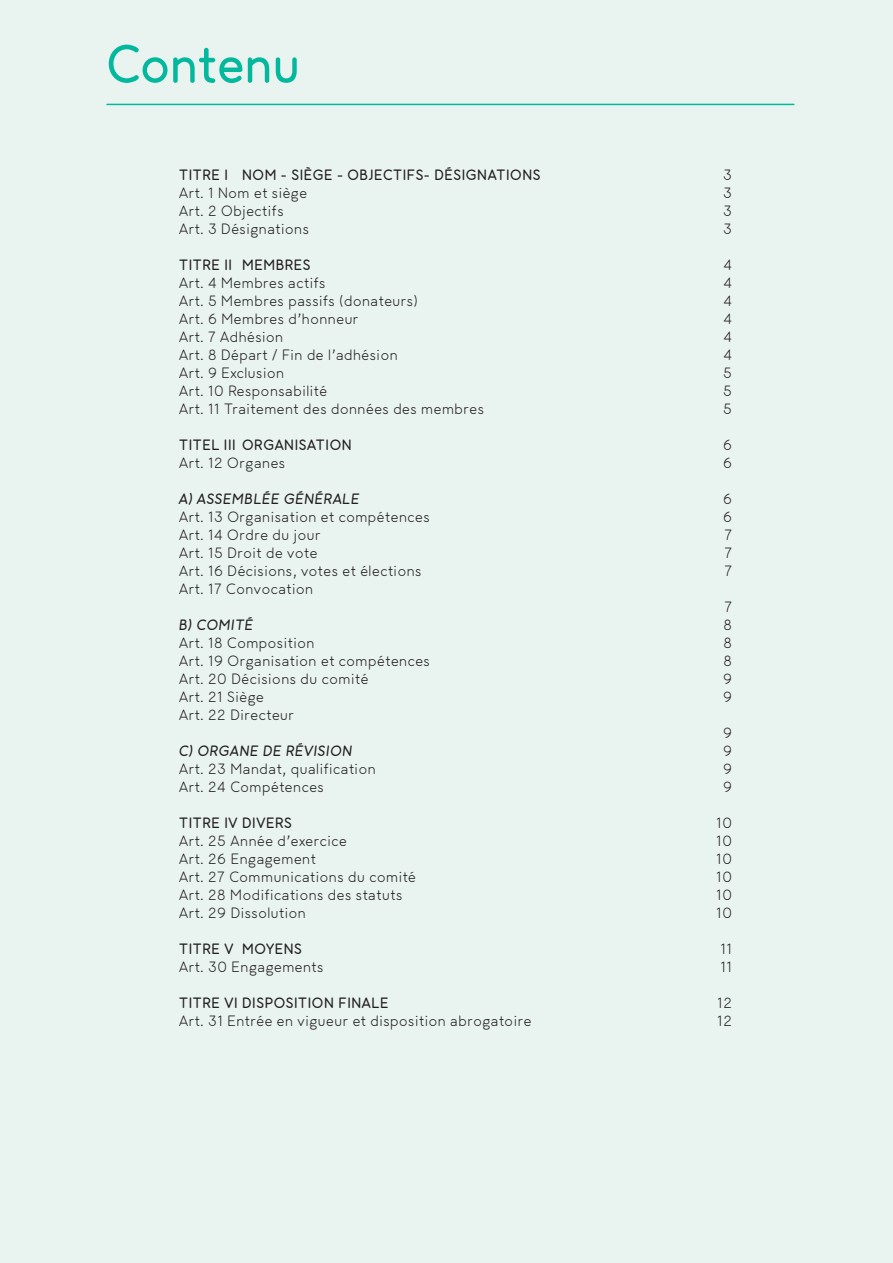
<style>
.page{position:relative;width:893px;height:1263px;background:#e9f4f0}
.page>*{position:absolute;margin:0;border:0;box-sizing:border-box;transform-origin:0 0}
.t1{font:500 54px "G Gthermo";color:#03b89d}
.t2{font:15px "G Gthermo";letter-spacing:.04em;color:#231f20}
.t3{font:500 15px "G Gthermo";letter-spacing:.04em;color:#231f20}
.t4{font:italic 500 15px "G Gthermo";letter-spacing:.04em;color:#231f20}
</style>
<div class="page">
<hr style="left:107px;top:104px;width:687px;height:1px;background:#03b89d">
<h1 class="t1" style="left:106px;top:32px;width:195px">Contenu</h1>
<p class="t3" style="left:179px;top:166px;width:363px">TITRE I NOM - SIÈGE - OBJECTIFS- DÉSIGNATIONS</p>
<p class="t2" style="left:723px;top:166px;width:10px">3</p>
<p class="t2" style="left:179px;top:184px;width:129px">Art. 1 Nom et siège</p>
<p class="t2" style="left:723px;top:184px;width:10px">3</p>
<p class="t2" style="left:179px;top:202px;width:106px">Art. 2 Objectifs</p>
<p class="t2" style="left:723px;top:202px;width:10px">3</p>
<p class="t2" style="left:179px;top:220px;width:131px">Art. 3 Désignations</p>
<p class="t2" style="left:723px;top:220px;width:10px">3</p>
<p class="t3" style="left:179px;top:256px;width:133px">TITRE II MEMBRES</p>
<p class="t2" style="left:723px;top:256px;width:10px">4</p>
<p class="t2" style="left:179px;top:274px;width:148px">Art. 4 Membres actifs</p>
<p class="t2" style="left:723px;top:274px;width:10px">4</p>
<p class="t2" style="left:179px;top:292px;width:240px">Art. 5 Membres passifs (donateurs)</p>
<p class="t2" style="left:723px;top:292px;width:10px">4</p>
<p class="t2" style="left:179px;top:310px;width:181px">Art. 6 Membres d’honneur</p>
<p class="t2" style="left:723px;top:310px;width:10px">4</p>
<p class="t2" style="left:179px;top:328px;width:105px">Art. 7 Adhésion</p>
<p class="t2" style="left:723px;top:328px;width:10px">4</p>
<p class="t2" style="left:179px;top:346px;width:220px">Art. 8 Départ / Fin de l’adhésion</p>
<p class="t2" style="left:723px;top:346px;width:10px">4</p>
<p class="t2" style="left:179px;top:364px;width:106px">Art. 9 Exclusion</p>
<p class="t2" style="left:723px;top:364px;width:10px">5</p>
<p class="t2" style="left:179px;top:382px;width:150px">Art. 10 Responsabilité</p>
<p class="t2" style="left:723px;top:382px;width:10px">5</p>
<p class="t2" style="left:179px;top:400px;width:306px">Art. 11 Traitement des données des membres</p>
<p class="t2" style="left:723px;top:400px;width:10px">5</p>
<p class="t3" style="left:179px;top:436px;width:174px">TITEL III ORGANISATION</p>
<p class="t2" style="left:723px;top:436px;width:10px">6</p>
<p class="t2" style="left:179px;top:454px;width:107px">Art. 12 Organes</p>
<p class="t2" style="left:723px;top:454px;width:10px">6</p>
<p class="t4" style="left:179px;top:490px;width:182px">A) ASSEMBLÉE GÉNÉRALE</p>
<p class="t2" style="left:723px;top:490px;width:10px">6</p>
<p class="t2" style="left:179px;top:508px;width:252px">Art. 13 Organisation et compétences</p>
<p class="t2" style="left:723px;top:508px;width:10px">6</p>
<p class="t2" style="left:179px;top:526px;width:143px">Art. 14 Ordre du jour</p>
<p class="t2" style="left:724px;top:526px;width:9px">7</p>
<p class="t2" style="left:179px;top:544px;width:140px">Art. 15 Droit de vote</p>
<p class="t2" style="left:724px;top:544px;width:9px">7</p>
<p class="t2" style="left:179px;top:562px;width:244px">Art. 16 Décisions, votes et élections</p>
<p class="t2" style="left:724px;top:562px;width:9px">7</p>
<p class="t2" style="left:179px;top:580px;width:136px">Art. 17 Convocation</p>
<p class="t2" style="left:724px;top:598px;width:9px">7</p>
<p class="t4" style="left:179px;top:616px;width:76px">B) COMITÉ</p>
<p class="t2" style="left:723px;top:616px;width:10px">8</p>
<p class="t2" style="left:179px;top:634px;width:137px">Art. 18 Composition</p>
<p class="t2" style="left:723px;top:634px;width:10px">8</p>
<p class="t2" style="left:179px;top:652px;width:252px">Art. 19 Organisation et compétences</p>
<p class="t2" style="left:723px;top:652px;width:10px">8</p>
<p class="t2" style="left:179px;top:670px;width:191px">Art. 20 Décisions du comité</p>
<p class="t2" style="left:723px;top:670px;width:10px">9</p>
<p class="t2" style="left:179px;top:688px;width:86px">Art. 21 Siège</p>
<p class="t2" style="left:723px;top:688px;width:10px">9</p>
<p class="t2" style="left:179px;top:706px;width:116px">Art. 22 Directeur</p>
<p class="t2" style="left:723px;top:724px;width:10px">9</p>
<p class="t4" style="left:179px;top:742px;width:175px">C) ORGANE DE RÉVISION</p>
<p class="t2" style="left:723px;top:742px;width:10px">9</p>
<p class="t2" style="left:179px;top:760px;width:198px">Art. 23 Mandat, qualification</p>
<p class="t2" style="left:723px;top:760px;width:10px">9</p>
<p class="t2" style="left:179px;top:778px;width:146px">Art. 24 Compétences</p>
<p class="t2" style="left:723px;top:778px;width:10px">9</p>
<p class="t3" style="left:179px;top:814px;width:114px">TITRE IV DIVERS</p>
<p class="t2" style="left:716px;top:814px;width:17px">10</p>
<p class="t2" style="left:179px;top:832px;width:169px">Art. 25 Année d’exercice</p>
<p class="t2" style="left:716px;top:832px;width:17px">10</p>
<p class="t2" style="left:179px;top:850px;width:138px">Art. 26 Engagement</p>
<p class="t2" style="left:716px;top:850px;width:17px">10</p>
<p class="t2" style="left:179px;top:868px;width:238px">Art. 27 Communications du comité</p>
<p class="t2" style="left:716px;top:868px;width:17px">10</p>
<p class="t2" style="left:179px;top:886px;width:224px">Art. 28 Modifications des statuts</p>
<p class="t2" style="left:716px;top:886px;width:17px">10</p>
<p class="t2" style="left:179px;top:904px;width:128px">Art. 29 Dissolution</p>
<p class="t2" style="left:716px;top:904px;width:17px">10</p>
<p class="t3" style="left:179px;top:940px;width:124px">TITRE V MOYENS</p>
<p class="t2" style="left:720px;top:940px;width:13px">11</p>
<p class="t2" style="left:179px;top:958px;width:146px">Art. 30 Engagements</p>
<p class="t2" style="left:720px;top:958px;width:13px">11</p>
<p class="t3" style="left:179px;top:994px;width:211px">TITRE VI DISPOSITION FINALE</p>
<p class="t2" style="left:717px;top:994px;width:16px">12</p>
<p class="t2" style="left:179px;top:1012px;width:354px">Art. 31 Entrée en vigueur et disposition abrogatoire</p>
<p class="t2" style="left:717px;top:1012px;width:16px">12</p>
</div>
